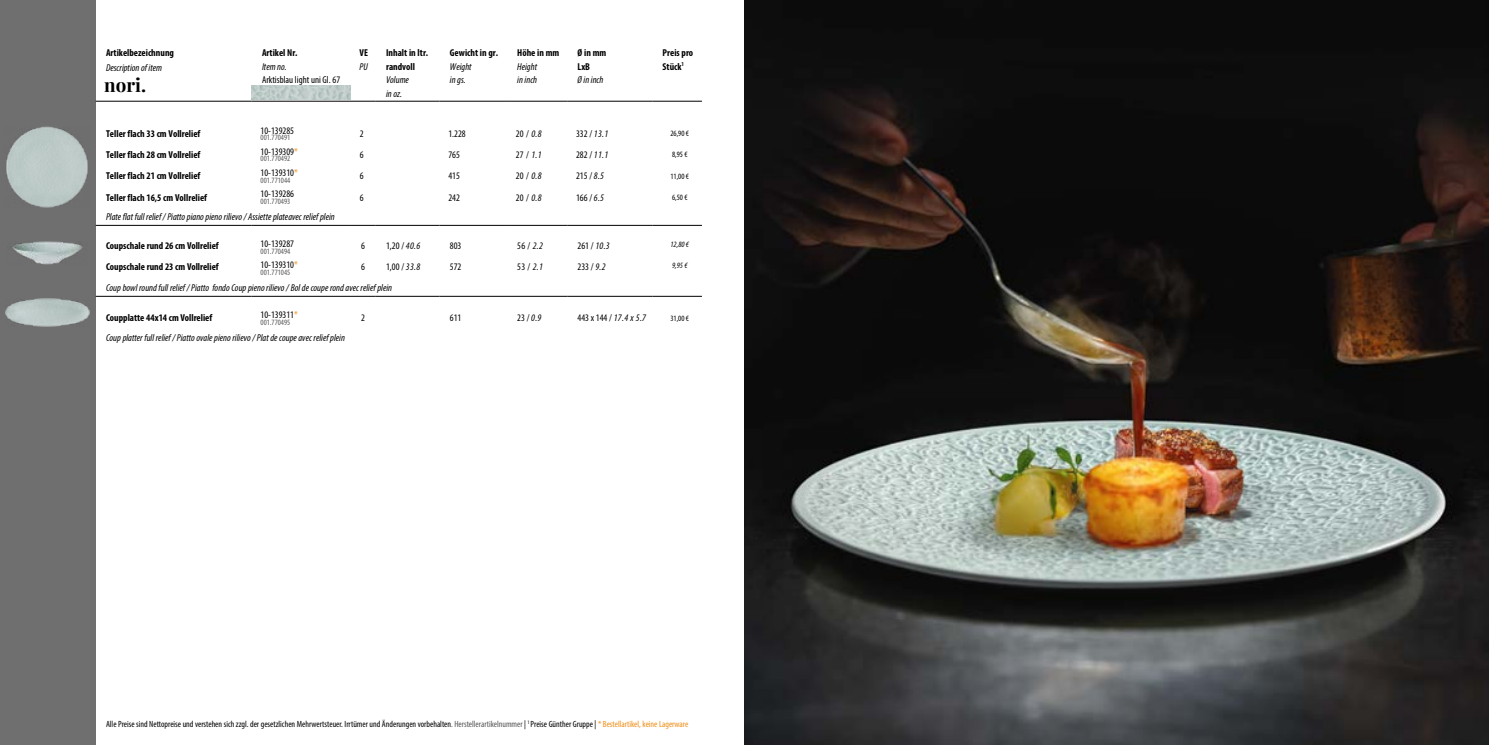
<style>
.page{position:relative;width:1489px;height:745px;background:#fff}
.page>*{position:absolute;margin:0;border:0;box-sizing:border-box;transform-origin:0 0}
.t1{font:18.75px "Playfair Display";color:#000}
.t2{font:10px/13.8px "Myriad Variable Concept";color:#000}
.t3{font:italic 10px/13.8px "Myriad Variable Concept";color:#000}
.t4{font:9px "Myriad Variable Concept";color:#000}
.t5{font:8.12px "Myriad Variable Concept";color:#575756}
.t6{font:8.12px "Myriad Variable Concept";color:#000}
.t7{font:italic 8.12px "Myriad Variable Concept";color:#000}
.s1{font-style:italic}
.s2{color:#ef8e16}
.s3{color:#575756}
</style>
<div class="page">
<div style="left:0;top:0;width:96px;height:744px;background:#706f6f"></div>
<img style="left:6px;top:126px;width:82px;height:82px">
<img style="left:12px;top:241px;width:71px;height:23px">
<img style="left:5px;top:298px;width:84px;height:28px">
<hr style="left:96px;top:101px;width:156px;height:1px;background:#000">
<hr style="left:252px;top:101px;width:99px;height:1px;background:#000">
<svg style="left:351px;top:101px;width:25px;height:1px"></svg>
<hr style="left:376px;top:101px;width:63px;height:1px;background:#000">
<hr style="left:439px;top:101px;width:68px;height:1px;background:#000">
<hr style="left:507px;top:101px;width:60px;height:1px;background:#000">
<hr style="left:567px;top:101px;width:85px;height:1px;background:#000">
<hr style="left:652px;top:101px;width:50px;height:1px;background:#000">
<hr style="left:96px;top:225px;width:156px;height:1px;background:#000">
<hr style="left:252px;top:225px;width:99px;height:1px;background:#000">
<svg style="left:351px;top:225px;width:25px;height:1px"></svg>
<hr style="left:376px;top:225px;width:63px;height:1px;background:#000">
<hr style="left:439px;top:225px;width:68px;height:1px;background:#000">
<hr style="left:507px;top:225px;width:60px;height:1px;background:#000">
<hr style="left:567px;top:225px;width:85px;height:1px;background:#000">
<hr style="left:652px;top:225px;width:50px;height:1px;background:#000">
<hr style="left:96px;top:296px;width:156px;height:1px;background:#000">
<hr style="left:252px;top:296px;width:99px;height:1px;background:#000">
<svg style="left:351px;top:296px;width:25px;height:1px"></svg>
<hr style="left:376px;top:296px;width:63px;height:1px;background:#000">
<hr style="left:439px;top:296px;width:68px;height:1px;background:#000">
<hr style="left:507px;top:296px;width:60px;height:1px;background:#000">
<hr style="left:567px;top:296px;width:85px;height:1px;background:#000">
<hr style="left:652px;top:296px;width:50px;height:1px;background:#000">
<img style="left:251px;top:85px;width:100px;height:14px">
<img style="left:744px;top:0;width:744px;height:744px">
<p class="t2" style="left:106px;top:46px;width:69px">Artikelbezeichnung</p>
<p class="t3" style="left:106px;top:61px;width:58px">Description of item</p>
<h1 class="t1" style="left:104px;top:71px;width:43px">nori.</h1>
<p class="t2" style="left:262px;top:46px;width:37px">Artikel Nr.</p>
<p class="t3" style="left:262px;top:59px;width:26px">Item no.</p>
<p class="t2" style="left:262px;top:73px;width:80px">Arktisblau light uni Gl. 67</p>
<p class="t2" style="left:359px;top:46px;width:10px">VE</p>
<p class="t3" style="left:359px;top:59px;width:10px">PU</p>
<p class="t2" style="left:386px;top:46px;width:44px">Inhalt in ltr. randvoll</p>
<p class="t3" style="left:386px;top:73px;width:24px">Volume in oz.</p>
<p class="t2" style="left:450px;top:46px;width:50px">Gewicht in gr.</p>
<p class="t3" style="left:450px;top:59px;width:23px">Weight in gs.</p>
<p class="t2" style="left:517px;top:46px;width:44px">Höhe in mm</p>
<p class="t3" style="left:517px;top:59px;width:21px">Height in inch</p>
<p class="t2" style="left:577px;top:46px;width:30px">Ø in mm<br>LxB</p>
<p class="t3" style="left:577px;top:73px;width:27px">Ø in inch</p>
<p class="t2" style="left:662px;top:46px;width:32px">Preis pro<br>Stück<sup>1</sup></p>
<p class="t2" style="left:106px;top:126px;width:96px">Teller flach 33 cm Vollrelief</p>
<p class="t2" style="left:260px;top:123px;width:35px">10-139285</p>
<p class="t5" style="left:260px;top:133px;width:31px">001.770491</p>
<p class="t2" style="left:360px;top:126px;width:5px">2</p>
<p class="t2" style="left:448px;top:126px;width:19px">1.228</p>
<p class="t2" style="left:516px;top:126px;width:27px">20 / <span class="s1">0.8</span></p>
<p class="t2" style="left:576px;top:126px;width:34px">332 / <span class="s1">13.1</span></p>
<p class="t6" style="left:670px;top:129px;width:20px">26,90 €</p>
<p class="t2" style="left:106px;top:148px;width:96px">Teller flach 28 cm Vollrelief</p>
<p class="t2" style="left:260px;top:144px;width:39px">10-139309<span class="s2">*</span></p>
<p class="t5" style="left:260px;top:154px;width:31px">001.770492</p>
<p class="t2" style="left:360px;top:148px;width:5px">6</p>
<p class="t2" style="left:448px;top:148px;width:13px">765</p>
<p class="t2" style="left:516px;top:148px;width:27px">27 / <span class="s1">1.1</span></p>
<p class="t2" style="left:576px;top:148px;width:34px">282 / <span class="s1">11.1</span></p>
<p class="t6" style="left:672px;top:150px;width:17px">8,95 €</p>
<p class="t2" style="left:106px;top:169px;width:96px">Teller flach 21 cm Vollrelief</p>
<p class="t2" style="left:260px;top:166px;width:39px">10-139310<span class="s2">*</span></p>
<p class="t5" style="left:260px;top:175px;width:31px">001.771044</p>
<p class="t2" style="left:360px;top:169px;width:5px">6</p>
<p class="t2" style="left:448px;top:169px;width:13px">415</p>
<p class="t2" style="left:516px;top:169px;width:27px">20 / <span class="s1">0.8</span></p>
<p class="t2" style="left:576px;top:169px;width:30px">215 / <span class="s1">8.5</span></p>
<p class="t6" style="left:670px;top:171px;width:20px">11,00 €</p>
<p class="t2" style="left:106px;top:190px;width:103px">Teller flach 16,5 cm Vollrelief</p>
<p class="t2" style="left:260px;top:187px;width:35px">10-139286</p>
<p class="t5" style="left:260px;top:196px;width:31px">001.770493</p>
<p class="t2" style="left:360px;top:190px;width:5px">6</p>
<p class="t2" style="left:448px;top:190px;width:13px">242</p>
<p class="t2" style="left:516px;top:190px;width:27px">20 / <span class="s1">0.8</span></p>
<p class="t2" style="left:576px;top:190px;width:30px">166 / <span class="s1">6.5</span></p>
<p class="t6" style="left:672px;top:192px;width:17px">6,50 €</p>
<p class="t3" style="left:106px;top:210px;width:230px">Plate flat full relief / Piatto piano pieno rilievo / Assiette plateavec relief plein</p>
<p class="t2" style="left:106px;top:238px;width:114px">Coupschale rund 26 cm Vollrelief</p>
<p class="t2" style="left:260px;top:237px;width:35px">10-139287</p>
<p class="t5" style="left:260px;top:246px;width:31px">001.770494</p>
<p class="t2" style="left:361px;top:238px;width:5px">6</p>
<p class="t2" style="left:386px;top:238px;width:36px">1,20 / <span class="s1">40.6</span></p>
<p class="t2" style="left:450px;top:238px;width:13px">803</p>
<p class="t2" style="left:517px;top:238px;width:27px">56 / <span class="s1">2.2</span></p>
<p class="t2" style="left:577px;top:238px;width:34px">261 / <span class="s1">10.3</span></p>
<p class="t7" style="left:670px;top:239px;width:20px">12,80 €</p>
<p class="t2" style="left:106px;top:259px;width:114px">Coupschale rund 23 cm Vollrelief</p>
<p class="t2" style="left:260px;top:258px;width:39px">10-139310<span class="s2">*</span></p>
<p class="t5" style="left:260px;top:267px;width:31px">001.771045</p>
<p class="t2" style="left:361px;top:259px;width:5px">6</p>
<p class="t2" style="left:386px;top:259px;width:36px">1,00 / <span class="s1">33.8</span></p>
<p class="t2" style="left:450px;top:259px;width:13px">572</p>
<p class="t2" style="left:517px;top:259px;width:27px">53 / <span class="s1">2.1</span></p>
<p class="t2" style="left:577px;top:259px;width:30px">233 / <span class="s1">9.2</span></p>
<p class="t7" style="left:672px;top:261px;width:17px">9,95 €</p>
<p class="t3" style="left:106px;top:281px;width:287px">Coup bowl round full relief / Piatto fondo Coup pieno rilievo / Bol de coupe rond avec relief plein</p>
<p class="t2" style="left:106px;top:311px;width:108px">Coupplatte 44x14 cm Vollrelief</p>
<p class="t2" style="left:260px;top:307px;width:39px">10-139311<span class="s2">*</span></p>
<p class="t5" style="left:260px;top:317px;width:31px">001.770495</p>
<p class="t2" style="left:361px;top:311px;width:5px">2</p>
<p class="t2" style="left:450px;top:311px;width:13px">611</p>
<p class="t2" style="left:517px;top:311px;width:26px">23 / <span class="s1">0.9</span></p>
<p class="t2" style="left:577px;top:311px;width:70px">443 x 144 / <span class="s1">17.4 x 5.7</span></p>
<p class="t6" style="left:670px;top:313px;width:20px">31,00 €</p>
<p class="t3" style="left:106px;top:330px;width:240px">Coup platter full relief / Piatto ovale pieno rilievo / Plat de coupe avec relief plein</p>
<p class="t4" style="left:106px;top:718px;width:584px">Alle Preise sind Nettopreise und verstehen sich zzgl. der gesetzlichen Mehrwertsteuer. Irrtümer und Änderungen vorbehalten<span class="s3">. Herstellerartikelnummer</span> | <sup>1</sup> Preise Günther Gruppe | <span class="s2">* Bestellartikel, keine Lagerware</span></p>
</div>
